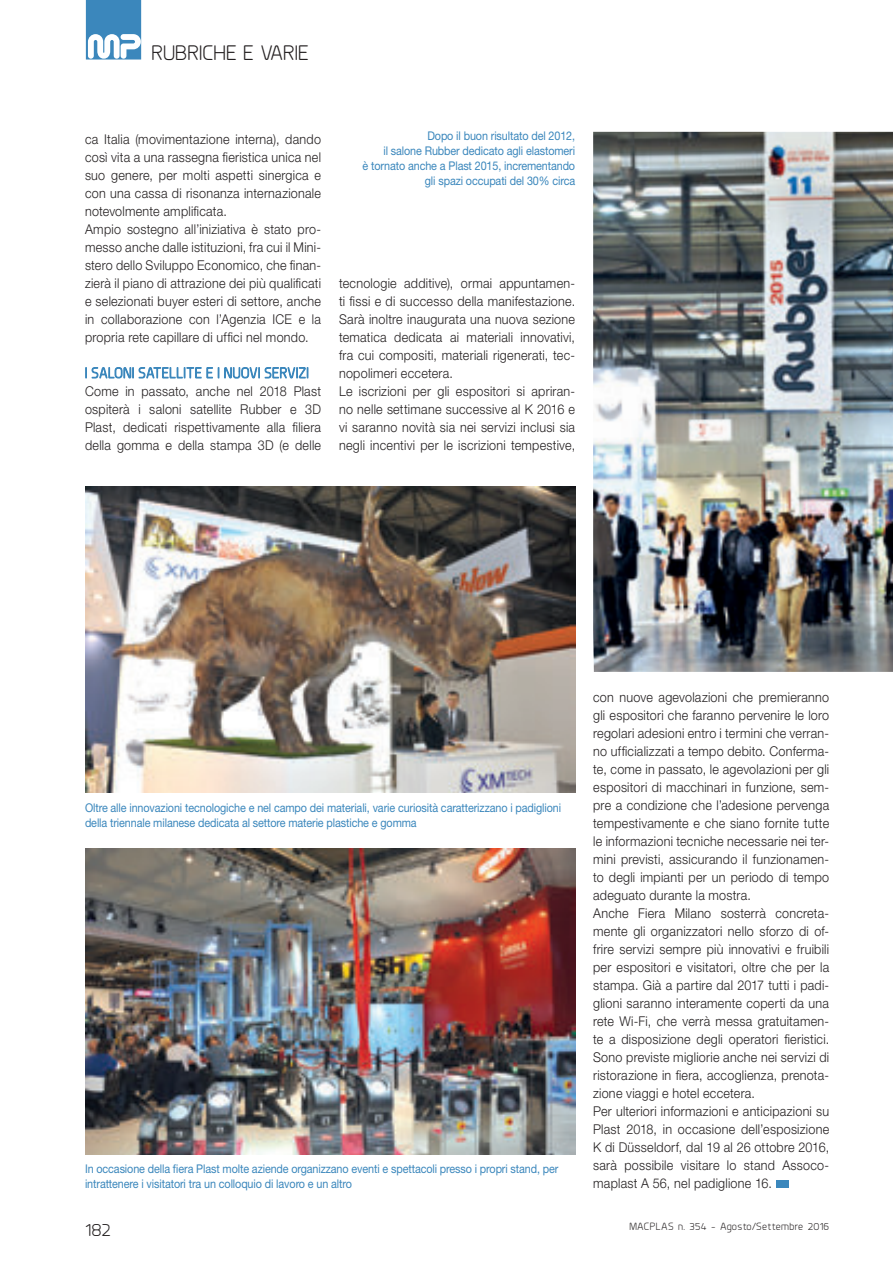
<style>
.page{position:relative;width:893px;height:1263px;background:#fff}
.page>*{position:absolute;margin:0;border:0;box-sizing:border-box;transform-origin:0 0}
.t1{font:21px "Planer";color:#231f20}
.t2{font:18px "Planer";color:#231f20}
.testo{font:300 13.5px/18px "Helvetica Neue LT Std";letter-spacing:.02em;color:#231f20;text-align:justify;scale:.93 1}
.testo-2{font:12px/15px "Helvetica Neue LT Std";letter-spacing:-.01em;color:#3b87bc;scale:.9 1}
.t3{font:10.5px "Planer";letter-spacing:.03em;color:#231f20}
</style>
<div class="page">
<svg style="left:85px;top:367px;width:223px;height:12px"></svg>
<img style="left:593px;top:132px;width:300px;height:540px">
<img style="left:85px;top:848px;width:490px;height:306px">
<img style="left:85px;top:486px;width:490px;height:306px">
<div style="left:86px;top:0;width:55px;height:60px;background:#3b87bc"></div>
<svg style="left:88px;top:34px;width:53px;height:25px"></svg>
<div style="left:776px;top:1180px;width:13px;height:8px;background:#3b87bc"></div>
<p class="t1" style="left:152px;top:40px;width:159px">RUBRICHE E VARIE</p>
<p class="testo" style="left:85px;top:130px;width:255px">ca Italia (movimentazione interna), dando così vita a una rassegna fieristica unica nel suo genere, per molti aspetti sinergica e con una cassa di risonanza internazionale notevolmente amplificata.</p>
<p class="testo" style="left:85px;top:220px;width:255px">Ampio sostegno all’iniziativa è stato pro&shy;messo anche dalle istituzioni, fra cui il Mini&shy;stero dello Sviluppo Economico, che finan&shy;zierà il piano di attrazione dei più qualificati e selezionati buyer esteri di settore, anche in collaborazione con l’Agenzia ICE e la propria rete capillare di uffici nel mondo.</p>
<p class="testo" style="left:85px;top:382px;width:255px">Come in passato, anche nel 2018 Plast ospiterà i saloni satellite Rubber e 3D Plast, dedicati rispettivamente alla filiera della gomma e della stampa 3D (e delle</p>
<p class="testo-2" style="left:427px;top:128px;width:166px">Dopo il buon risultato del 2012,</p>
<p class="testo-2" style="left:383px;top:143px;width:214px">il salone Rubber dedicato agli elastomeri</p>
<p class="testo-2" style="left:363px;top:158px;width:238px">è tornato anche a Plast 2015, incrementando</p>
<p class="testo-2" style="left:425px;top:173px;width:168px">gli spazi occupati del 30% circa</p>
<p class="testo" style="left:339px;top:274px;width:255px">tecnologie additive), ormai appuntamen&shy;ti fissi e di successo della manifestazione.<br>Sarà inoltre inaugurata una nuova sezione tematica dedicata ai materiali innovativi, fra cui compositi, materiali rigenerati, tec&shy;nopolimeri eccetera.</p>
<p class="testo" style="left:339px;top:382px;width:255px">Le iscrizioni per gli espositori si apriran&shy;no nelle settimane successive al K 2016 e vi saranno novità sia nei servizi inclusi sia negli incentivi per le iscrizioni tempestive,</p>
<p class="testo-2" style="left:85px;top:800px;width:530px">Oltre alle innovazioni tecnologiche e nel campo dei materiali, varie curiosità caratterizzano i padiglioni della triennale milanese dedicata al settore materie plastiche e gomma</p>
<p class="testo-2" style="left:85px;top:1161px;width:528px">In occasione della fiera Plast molte aziende organizzano eventi e spettacoli presso i propri stand, per intrattenere i visitatori tra un colloquio di lavoro e un altro</p>
<p class="testo" style="left:593px;top:688px;width:255px">con nuove agevolazioni che premieranno gli espositori che faranno pervenire le loro regolari adesioni entro i termini che verran&shy;no ufficializzati a tempo debito. Conferma&shy;te, come in passato, le agevolazioni per gli espositori di macchinari in funzione, sem&shy;pre a condizione che l’adesione pervenga tempestivamente e che siano fornite tutte le informazioni tecniche necessarie nei ter&shy;mini previsti, assicurando il funzionamen&shy;to degli impianti per un periodo di tempo adeguato durante la mostra.</p>
<p class="testo" style="left:593px;top:904px;width:255px">Anche Fiera Milano sosterrà concreta&shy;mente gli organizzatori nello sforzo di of&shy;frire servizi sempre più innovativi e fruibili per espositori e visitatori, oltre che per la stampa. Già a partire dal 2017 tutti i padi&shy;glioni saranno interamente coperti da una rete Wi-Fi, che verrà messa gratuitamen&shy;te a disposizione degli operatori fieristici.<br>Sono previste migliorie anche nei servizi di ristorazione in fiera, accoglienza, prenota&shy;zione viaggi e hotel eccetera.</p>
<p class="testo" style="left:593px;top:1102px;width:255px">Per ulteriori informazioni e anticipazioni su Plast 2018, in occasione dell’esposizione K di Düsseldorf, dal 19 al 26 ottobre 2016, sarà possibile visitare lo stand Assoco&shy;maplast A 56, nel padiglione 16.</p>
<p class="t2" style="left:85px;top:1219px;width:27px">182</p>
<p class="t3" style="left:629px;top:1220px;width:201px">MACPLAS n. 354 - Agosto/Settembre 2016</p>
</div>
